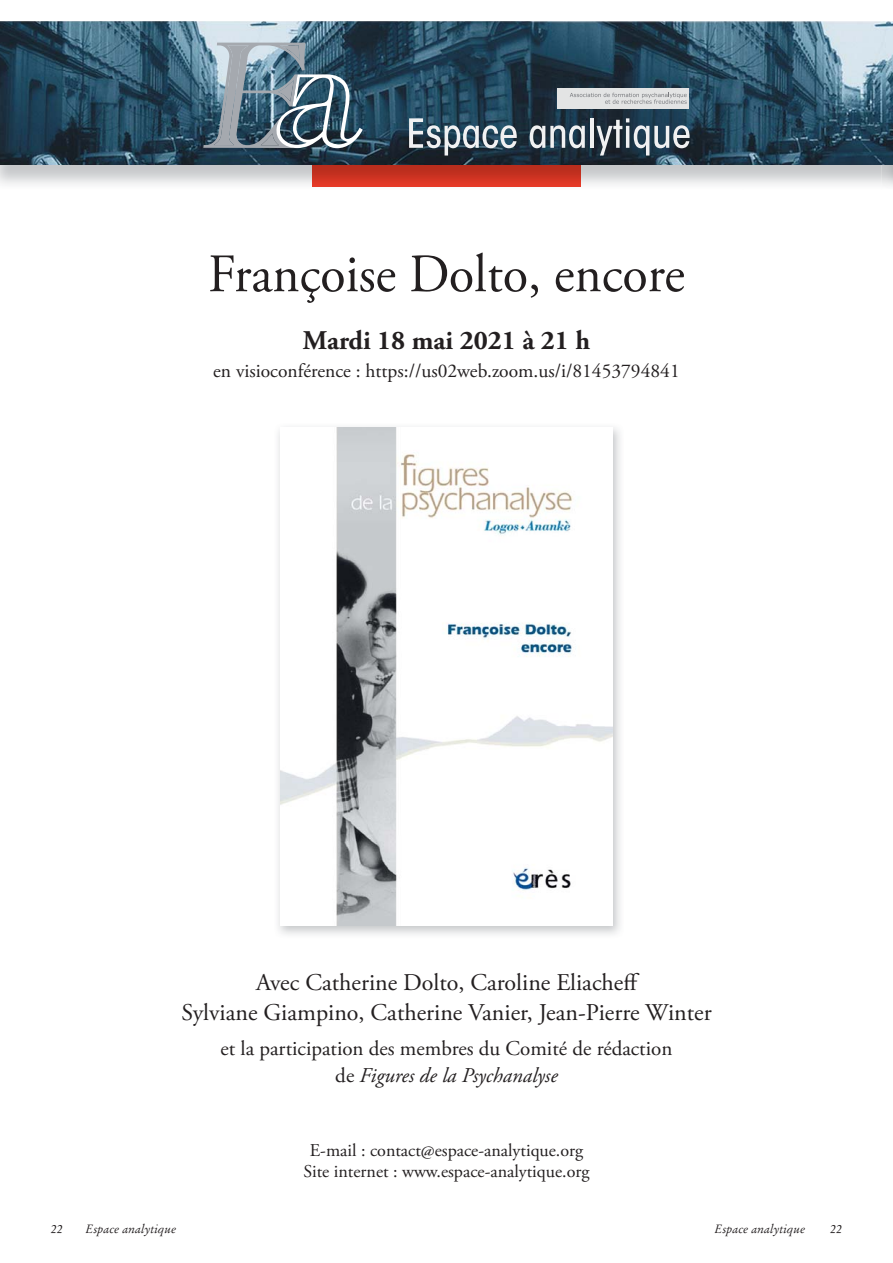
<style>
.page{position:relative;width:893px;height:1263px;background:#fff}
.page>*{position:absolute;margin:0;border:0;box-sizing:border-box;transform-origin:0 0}
.t1{font:54px "Adobe Garamond Pro";color:#231f20;scale:.96 1}
.t2{font:700 27px "Adobe Garamond Pro";color:#231f20}
.t3{font:24px/30px "Adobe Garamond Pro";color:#231f20;text-align:center}
.t4{font:21px/26.7px "Adobe Garamond Pro";color:#231f20;text-align:center}
.t5{font:19.5px "Adobe Garamond Pro";color:#231f20}
.t6{font:18px/21.6px "Adobe Garamond Pro";color:#231f20;text-align:center}
.t7{font:italic 12px "Stempel Garamond";color:#231f20}
.s1{font-style:italic}
</style>
<div class="page">
<img style="left:0;top:165px;width:881px;height:22px">
<img style="left:881px;top:165px;width:12px;height:21px">
<img style="left:312px;top:165px;width:268px;height:22px">
<img style="left:0;top:21px;width:893px;height:144px">
<div style="left:557px;top:88px;width:132px;height:20px;background:#e3e4e4"></div>
<svg style="left:570px;top:93px;width:117px;height:11px"></svg>
<svg style="left:203px;top:43px;width:160px;height:105px;background:#67808f"></svg>
<svg style="left:409px;top:118px;width:108px;height:38px"></svg>
<svg style="left:530px;top:125px;width:55px;height:23px"></svg>
<hr style="left:590px;top:118px;width:4px;height:30px;background:#f1f1f2">
<svg style="left:596px;top:118px;width:94px;height:38px"></svg>
<img style="left:280px;top:427px;width:332px;height:498px">
<h1 class="t1" style="left:208px;top:248px;width:498px">Françoise Dolto, encore</h1>
<p class="t2" style="left:303px;top:329px;width:289px">Mardi 18 mai 2021 à 21 h</p>
<p class="t5" style="left:213px;top:361px;width:468px">en visioconférence : https://us02web.zoom.us/i/81453794841</p>
<p class="t3" style="left:181px;top:968px;width:532px">Avec Catherine Dolto, Caroline Eliacheff<br>Sylviane Giampino, Catherine Vanier, Jean-Pierre Winter</p>
<p class="t4" style="left:221px;top:1036px;width:453px">et la participation des membres du Comité de rédaction de <span class="s1">Figures de la Psychanalyse</span></p>
<p class="t6" style="left:303px;top:1140px;width:287px">E-mail : contact@espace-analytique.org<br>Site internet : www.espace-analytique.org</p>
<p class="t7" style="left:51px;top:1224px;width:13px">22</p>
<p class="t7" style="left:85px;top:1224px;width:93px">Espace analytique</p>
<p class="t7" style="left:714px;top:1224px;width:93px">Espace analytique</p>
<p class="t7" style="left:830px;top:1224px;width:13px">22</p>
</div>
